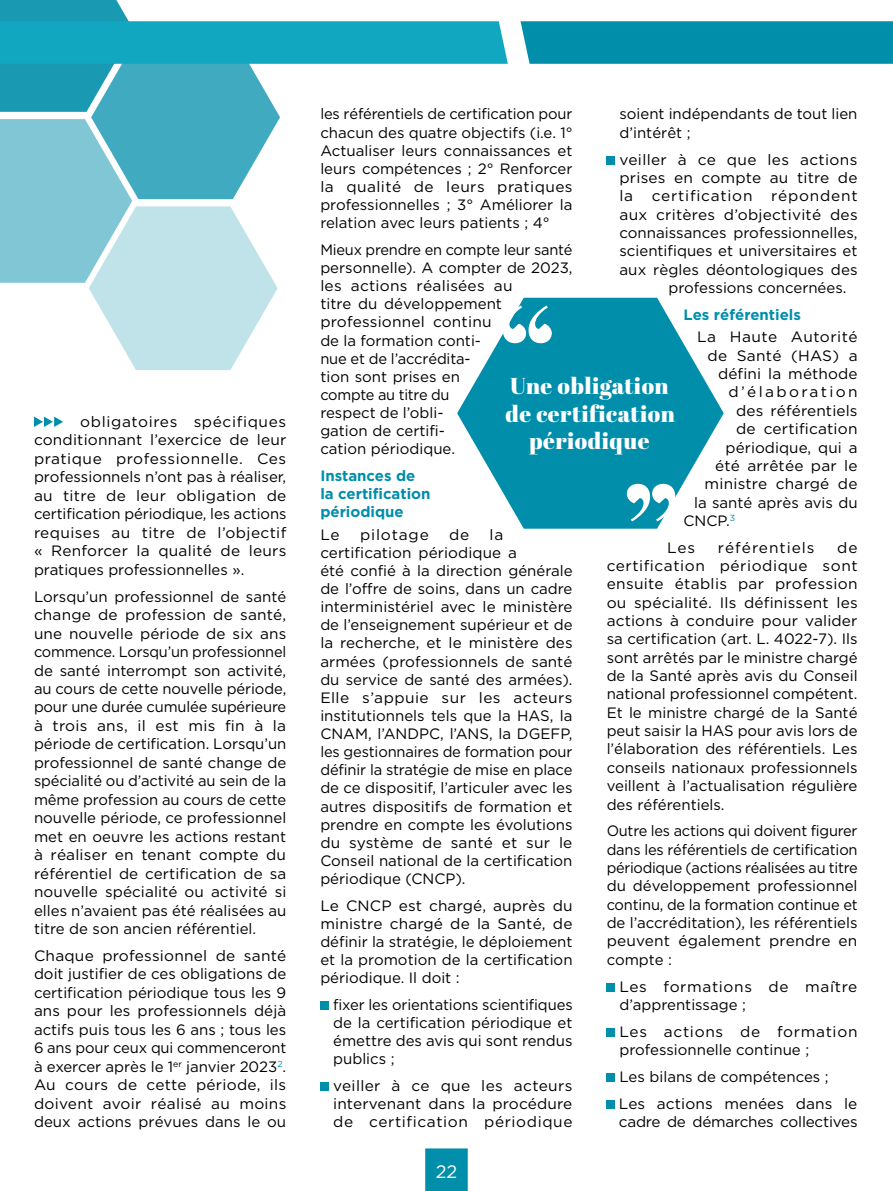
<style>
.page{position:relative;width:893px;height:1191px;background:#fff}
.page>*{position:absolute;margin:0;border:0;box-sizing:border-box;transform-origin:0 0}
.t1{font:22.95px/27.6px "Abril Fatface";letter-spacing:.02em;color:#fff;text-align:center}
.t2{font:18px "Gotham";color:#fff}
.t3{font:15px/18.1px "Gotham";color:#000;text-align:justify}
.t4{font:15px/18.3px "Gotham";letter-spacing:.03em;color:#000}
.t5{font:700 15px/18.1px "Gotham";color:#008eab}
.t6{font:15px "Gotham";letter-spacing:.05em;color:#000}
.t7{font:15px "Gotham";letter-spacing:.02em;color:#000}
.t8{font:15px "Gotham";letter-spacing:.15em;color:#000}
.t9{font:15px "Gotham";letter-spacing:.06em;color:#000}
.t10{font:15px "Gotham";letter-spacing:.055em;color:#000}
</style>
<div class="page">
<div style="left:425px;top:1148px;width:43px;height:43px;background:#008eab"></div>
<svg style="left:34px;top:416px;width:29px;height:11px"></svg>
<div style="left:320px;top:1001px;width:9px;height:9px;background:#008eab"></div>
<div style="left:320px;top:1082px;width:9px;height:9px;background:#008eab"></div>
<div style="left:607px;top:983px;width:8px;height:8px;background:#008eab"></div>
<div style="left:607px;top:1028px;width:8px;height:8px;background:#008eab"></div>
<div style="left:607px;top:1073px;width:8px;height:9px;background:#008eab"></div>
<div style="left:607px;top:1100px;width:8px;height:8px;background:#008eab"></div>
<svg style="left:457px;top:370px;width:267px;height:158px;fill:#008eab"></svg>
<svg style="left:0;top:0;width:893px;height:370px"></svg>
<svg style="left:627px;top:484px;width:48px;height:37px"></svg>
<p class="t3" style="left:34px;top:412px;width:254px;text-indent:46px">obligatoires spécifiques conditionnant l’exercice de leur pratique professionnelle. Ces professionnels n’ont pas à réaliser, au titre de leur obligation de certification périodique, les actions requises au titre de l’objectif « Renforcer la qualité de leurs pratiques professionnelles ».</p>
<p class="t3" style="left:34px;top:587px;width:254px">Lorsqu’un professionnel de santé change de profession de santé, une nouvelle période de six ans commence. Lorsqu’un professionnel de santé interrompt son activité, au cours de cette nouvelle période, pour une durée cumulée supérieure à trois ans, il est mis fin à la période de certification. Lorsqu’un professionnel de santé change de spécialité ou d’activité au sein de la même profession au cours de cette nouvelle période, ce professionnel met en oeuvre les actions restant à réaliser en tenant compte du référentiel de certification de sa nouvelle spécialité ou activité si elles n’avaient pas été réalisées au titre de son ancien référentiel.</p>
<p class="t3" style="left:34px;top:946px;width:254px">Chaque professionnel de santé doit justifier de ces obligations de certification périodique tous les 9 ans pour les professionnels déjà actifs puis tous les 6 ans ; tous les 6 ans pour ceux qui commenceront à exercer après le 1<sup>er</sup> janvier 2023<sup>2</sup>.<br>Au cours de cette période, ils doivent avoir réalisé au moins deux actions prévues dans le ou</p>
<p class="t3" style="left:320px;top:105px;width:254px">les référentiels de certification pour chacun des quatre objectifs (i.e. 1° Actualiser leurs connaissances et leurs compétences ; 2° Renforcer la qualité de leurs pratiques professionnelles ; 3° Améliorer la relation avec leurs patients ; 4°</p>
<p class="t3" style="left:320px;top:240px;width:254px;text-align:left">Mieux prendre en compte leur santé personnelle). A compter de 2023, les actions réalisées au<br>titre du développement professionnel continu<br>de la formation conti-<br>nue et de l’accrédita-<br>tion sont prises en<br>compte au titre du<br>respect de l’obli-<br>gation de certifi-<br>cation périodique.</p>
<p class="t5" style="left:320px;top:466px;width:112px">Instances de la certification périodique</p>
<p class="t3" style="left:320px;top:525px;width:21px">Le</p>
<p class="t10" style="left:360px;top:526px;width:70px">pilotage</p>
<p class="t3" style="left:449px;top:525px;width:22px">de</p>
<p class="t3" style="left:619px;top:105px;width:239px">soient indépendants de tout lien d’intérêt ;</p>
<p class="t7" style="left:619px;top:151px;width:239px">veiller à ce que les actions</p>
<p class="t3" style="left:619px;top:168px;width:240px">prises en compte au titre de</p>
<p class="t6" style="left:619px;top:188px;width:240px">la certification répondent</p>
<p class="t3" style="left:619px;top:205px;width:240px">aux critères d’objectivité des</p>
<p class="t3" style="left:619px;top:223px;width:240px">connaissances professionnelles,</p>
<p class="t3" style="left:619px;top:242px;width:240px">scientifiques et universitaires et</p>
<p class="t3" style="left:619px;top:260px;width:240px">aux règles déontologiques des</p>
<p class="t3" style="left:669px;top:278px;width:179px">professions concernées.</p>
<p class="t5" style="left:684px;top:305px;width:119px">Les référentiels</p>
<p class="t4" style="left:697px;top:328px;width:162px">La Haute Autorité</p>
<p class="t3" style="left:708px;top:346px;width:152px">de Santé (HAS) a</p>
<p class="t3" style="left:718px;top:364px;width:141px">défini la méthode</p>
<p class="t8" style="left:729px;top:384px;width:130px">d’élaboration</p>
<p class="t3" style="left:736px;top:401px;width:123px">des référentiels</p>
<p class="t3" style="left:736px;top:419px;width:123px">de certification</p>
<p class="t3" style="left:726px;top:438px;width:134px">périodique, qui a</p>
<p class="t3" style="left:715px;top:456px;width:144px">été arrêtée par le</p>
<p class="t3" style="left:705px;top:474px;width:155px">ministre chargé de</p>
<p class="t3" style="left:694px;top:493px;width:165px">la santé après avis du</p>
<p class="t3" style="left:684px;top:511px;width:53px">CNCP.<sup>3</sup></p>
<p class="t3" style="left:667px;top:538px;width:30px">Les</p>
<p class="t9" style="left:718px;top:539px;width:98px">référentiels</p>
<h1 class="t1" style="left:506px;top:372px;width:171px">Une obligation de certification périodique</h1>
<p class="t3" style="left:320px;top:525px;width:254px;text-align:left;text-indent:169px">la certification périodique a<br>été confié à la direction générale de l’offre de soins, dans un cadre interministériel avec le ministère de l’enseignement supérieur et de la recherche, et le ministère des armées (professionnels de santé du service de santé des armées).<br>Elle s’appuie sur les acteurs institutionnels tels que la HAS, la<br>CNAM, l’ANDPC, l’ANS, la DGEFP, les gestionnaires de formation pour définir la stratégie de mise en place de ce dispositif, l’articuler avec les autres dispositifs de formation et prendre en compte les évolutions du système de santé et sur le<br>Conseil national de la certification périodique (CNCP).</p>
<p class="t3" style="left:320px;top:896px;width:254px">Le CNCP est chargé, auprès du ministre chargé de la Santé, de définir la stratégie, le déploiement et la promotion de la certification périodique. Il doit :</p>
<p class="t3" style="left:333px;top:995px;width:241px">fixer les orientations scientifiques de la certification périodique et émettre des avis qui sont rendus publics ;</p>
<p class="t3" style="left:333px;top:1076px;width:241px">veiller à ce que les acteurs intervenant dans la procédure de certification périodique</p>
<p class="t3" style="left:607px;top:538px;width:253px;text-indent:231px">de certification périodique sont ensuite établis par profession ou spécialité. Ils définissent les actions à conduire pour valider sa certification (art. L. 4022-7). Ils sont arrêtés par le ministre chargé de la Santé après avis du Conseil national professionnel compétent.<br>Et le ministre chargé de la Santé peut saisir la HAS pour avis lors de l’élaboration des référentiels. Les conseils nationaux professionnels veillent à l’actualisation régulière des référentiels.</p>
<p class="t3" style="left:607px;top:821px;width:253px">Outre les actions qui doivent figurer dans les référentiels de certification périodique (actions réalisées au titre du développement professionnel continu, de la formation continue et de l’accréditation), les référentiels peuvent également prendre en compte :</p>
<p class="t4" style="left:619px;top:977px;width:239px">Les formations de maître d’apprentissage ;</p>
<p class="t3" style="left:619px;top:1022px;width:240px">Les actions de formation professionnelle continue ;</p>
<p class="t3" style="left:619px;top:1063px;width:240px;line-height:26.8px">Les bilans de compétences ;<br>Les actions menées dans le</p>
<p class="t3" style="left:619px;top:1112px;width:240px">cadre de démarches collectives</p>
<p class="t2" style="left:436px;top:1161px;width:23px">22</p>
</div>
